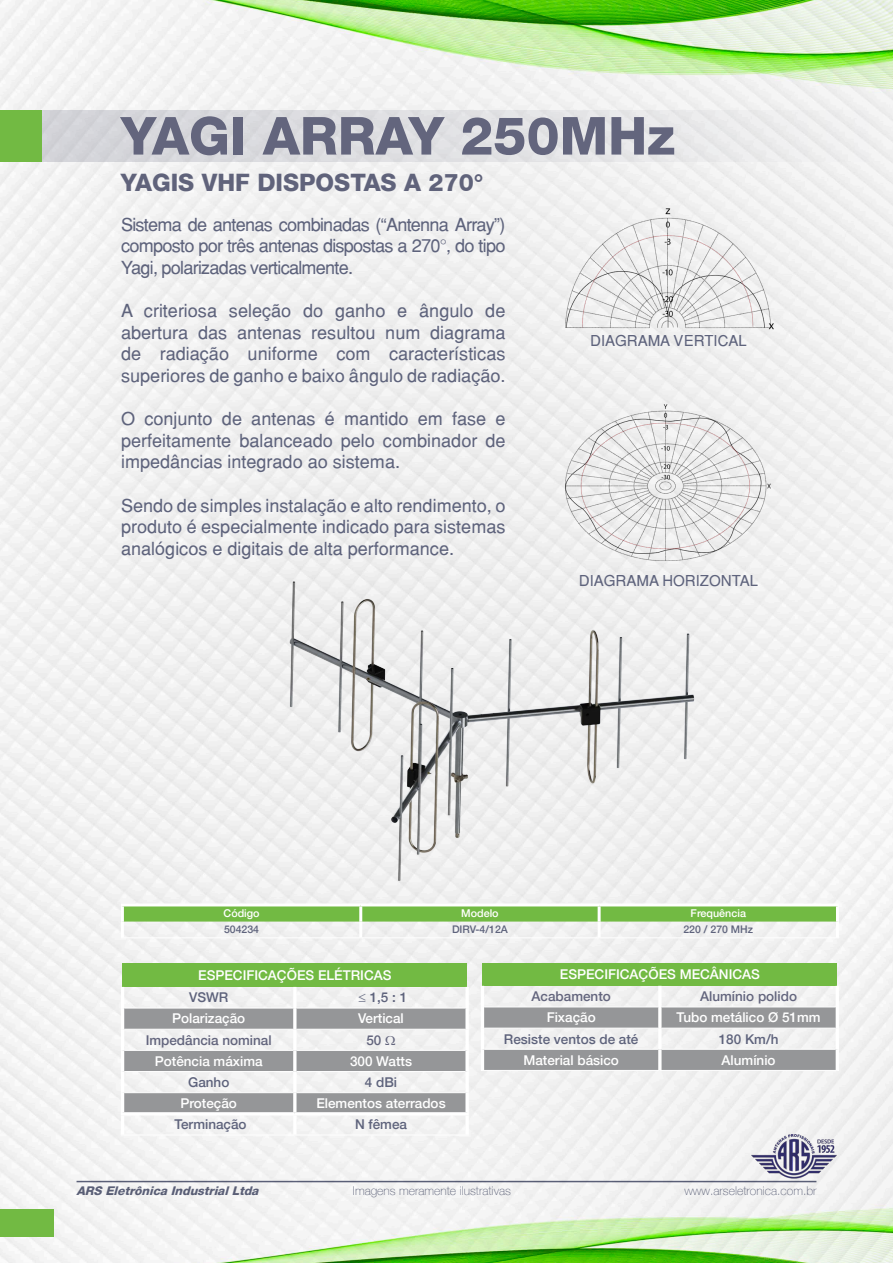
<style>
.page{position:relative;width:893px;height:1263px;background:#fff}
.page>*{position:absolute;margin:0;border:0;box-sizing:border-box;transform-origin:0 0}
.t1{font:800 52.5px "Helvetica 85";color:#63657d}
.t2{font:800 24px "Helvetica 85";color:#60637b}
.t3{font:18px/21.6px "Helvetica";color:#5e637c;text-align:justify}
.t4{font:15px "Helvetica";color:#5e637c}
.t5{font:500 13.5px "Helvetica 65";color:#fff}
.t6{font:500 13.5px "Helvetica 65";color:#5e637c}
.t7{font:500 13.5px "Helvetica 65";color:#63657d}
.t8{font:100 12.15px "Helve Nue";color:#5e637c}
.t9{font:italic 800 12px "Helvetica 85";color:#5e637c}
.t10{font:500 10.8px "Helvetica 65";color:#fff}
.t11{font:500 10.5px "Helvetica 65";color:#5e637c}
.s1{font-family:"Helve Nue";font-weight:100}
</style>
<div class="page">
<img style="left:0;top:0;width:893px;height:1263px">
<div style="left:0;top:110px;width:893px;height:52px;background:linear-gradient(to right,#d0d1d6,#f0f0f0)"></div>
<div style="left:0;top:110px;width:41px;height:52px;background:#72ba43"></div>
<div style="left:0;top:1209px;width:54px;height:27px;background:#72ba43"></div>
<hr style="left:892px;top:110px;width:1px;height:52px;background:#5f6279">
<img style="left:180px;top:564px;width:613px;height:332px">
<div style="left:124px;top:906px;width:712px;height:15px;background:#72ba43"></div>
<hr style="left:121px;top:937px;width:240px;height:1px;background:#fff">
<hr style="left:361px;top:937px;width:238px;height:1px;background:#fff">
<hr style="left:599px;top:937px;width:240px;height:1px;background:#fff">
<hr style="left:121px;top:903px;width:240px;height:3px;background:#fff">
<hr style="left:121px;top:906px;width:3px;height:15px;background:#fff">
<hr style="left:361px;top:903px;width:238px;height:3px;background:#fff">
<hr style="left:359px;top:906px;width:3px;height:15px;background:#fff">
<hr style="left:599px;top:903px;width:240px;height:3px;background:#fff">
<hr style="left:598px;top:906px;width:3px;height:15px;background:#fff">
<hr style="left:836px;top:906px;width:3px;height:15px;background:#fff">
<hr style="left:121px;top:921px;width:3px;height:16px;background:#fff">
<hr style="left:359px;top:921px;width:3px;height:16px;background:#fff">
<hr style="left:598px;top:921px;width:3px;height:16px;background:#fff">
<hr style="left:836px;top:921px;width:3px;height:16px;background:#fff">
<div style="left:482px;top:963px;width:355px;height:23px;background:#72ba43"></div>
<svg style="left:484px;top:1007px;width:352px;height:21px;background:#999a9c"></svg>
<div style="left:484px;top:1050px;width:352px;height:20px;background:#959698"></div>
<hr style="left:484px;top:1006px;width:174px;height:1px;background:#fff">
<hr style="left:662px;top:1006px;width:174px;height:1px;background:#fff">
<hr style="left:484px;top:1028px;width:174px;height:1px;background:#fff">
<hr style="left:662px;top:1028px;width:174px;height:1px;background:#fff">
<hr style="left:484px;top:1049px;width:174px;height:1px;background:#fff">
<hr style="left:662px;top:1049px;width:174px;height:1px;background:#fff">
<hr style="left:481px;top:1070px;width:179px;height:1px;background:#fff">
<hr style="left:660px;top:1070px;width:179px;height:1px;background:#fff">
<hr style="left:481px;top:986px;width:3px;height:21px;background:#fff">
<hr style="left:658px;top:986px;width:4px;height:21px;background:#fff">
<hr style="left:836px;top:986px;width:3px;height:21px;background:#fff">
<hr style="left:481px;top:1007px;width:3px;height:21px;background:#fff">
<svg style="left:658px;top:1007px;width:4px;height:21px"></svg>
<hr style="left:836px;top:1007px;width:3px;height:21px;background:#fff">
<hr style="left:481px;top:1028px;width:3px;height:21px;background:#fff">
<hr style="left:658px;top:1028px;width:4px;height:21px;background:#fff">
<hr style="left:836px;top:1028px;width:3px;height:21px;background:#fff">
<hr style="left:481px;top:1049px;width:3px;height:21px;background:#fff">
<svg style="left:658px;top:1049px;width:4px;height:21px"></svg>
<hr style="left:836px;top:1049px;width:3px;height:21px;background:#fff">
<div style="left:123px;top:963px;width:344px;height:24px;background:#72ba43"></div>
<div style="left:124px;top:1009px;width:341px;height:20px;background:#959698"></div>
<div style="left:124px;top:1051px;width:341px;height:20px;background:#959698"></div>
<div style="left:124px;top:1093px;width:341px;height:19px;background:#959698"></div>
<hr style="left:124px;top:1008px;width:169px;height:1px;background:#fff">
<hr style="left:297px;top:1008px;width:168px;height:1px;background:#fff">
<hr style="left:124px;top:1029px;width:169px;height:1px;background:#fff">
<hr style="left:297px;top:1029px;width:168px;height:1px;background:#fff">
<hr style="left:124px;top:1050px;width:169px;height:1px;background:#fff">
<hr style="left:297px;top:1050px;width:168px;height:1px;background:#fff">
<hr style="left:124px;top:1071px;width:169px;height:1px;background:#fff">
<hr style="left:297px;top:1071px;width:168px;height:1px;background:#fff">
<hr style="left:124px;top:1092px;width:169px;height:1px;background:#fff">
<hr style="left:297px;top:1092px;width:168px;height:1px;background:#fff">
<hr style="left:121px;top:1134px;width:174px;height:1px;background:#fff">
<hr style="left:295px;top:1134px;width:174px;height:1px;background:#fff">
<hr style="left:121px;top:987px;width:3px;height:21px;background:#fff">
<hr style="left:293px;top:987px;width:4px;height:21px;background:#fff">
<hr style="left:465px;top:987px;width:4px;height:21px;background:#fff">
<hr style="left:121px;top:1008px;width:3px;height:21px;background:#fff">
<svg style="left:293px;top:1008px;width:4px;height:21px"></svg>
<svg style="left:465px;top:1008px;width:4px;height:21px"></svg>
<hr style="left:121px;top:1029px;width:3px;height:21px;background:#fff">
<hr style="left:293px;top:1029px;width:4px;height:21px;background:#fff">
<hr style="left:465px;top:1029px;width:4px;height:21px;background:#fff">
<hr style="left:121px;top:1050px;width:3px;height:21px;background:#fff">
<svg style="left:293px;top:1050px;width:4px;height:21px"></svg>
<svg style="left:465px;top:1050px;width:4px;height:21px"></svg>
<hr style="left:121px;top:1071px;width:3px;height:22px;background:#fff">
<hr style="left:293px;top:1071px;width:4px;height:22px;background:#fff">
<hr style="left:465px;top:1071px;width:4px;height:22px;background:#fff">
<hr style="left:121px;top:1093px;width:3px;height:19px;background:#fff">
<svg style="left:293px;top:1093px;width:4px;height:19px"></svg>
<svg style="left:465px;top:1093px;width:4px;height:19px"></svg>
<hr style="left:121px;top:1112px;width:174px;height:3px;background:#fff">
<hr style="left:121px;top:1115px;width:3px;height:19px;background:#fff">
<hr style="left:295px;top:1112px;width:174px;height:3px;background:#fff">
<hr style="left:293px;top:1115px;width:4px;height:19px;background:#fff">
<hr style="left:465px;top:1115px;width:4px;height:19px;background:#fff">
<img style="left:565px;top:403px;width:206px;height:157px">
<img style="left:565px;top:205px;width:208px;height:127px">
<svg style="left:386px;top:1035px;width:9px;height:9px"></svg>
<p class="t1" style="left:121px;top:105px;width:556px">YAGI ARRAY 250MHz</p>
<p class="t2" style="left:121px;top:168px;width:364px">YAGIS VHF DISPOSTAS A 270°</p>
<p class="t3" style="left:121px;top:213px;width:386px">Sistema de antenas combinadas (“Antenna Array”) composto por três antenas dispostas a 270<span class="s1">°</span>, do tipo Yagi, polarizadas verticalmente.</p>
<p class="t3" style="left:121px;top:300px;width:386px">A criteriosa seleção do ganho e ângulo de abertura das antenas resultou num diagrama de radiação uniforme com características superiores de ganho e baixo ângulo de radiação.</p>
<p class="t3" style="left:121px;top:408px;width:386px">O conjunto de antenas é mantido em fase e perfeitamente balanceado pelo combinador de impedâncias integrado ao sistema.</p>
<p class="t3" style="left:121px;top:494px;width:386px">Sendo de simples instalação e alto rendimento, o produto é especialmente indicado para sistemas analógicos e digitais de alta performance.</p>
<p class="t4" style="left:590px;top:331px;width:158px">DIAGRAMA VERTICAL</p>
<p class="t4" style="left:579px;top:572px;width:181px">DIAGRAMA HORIZONTAL</p>
<p class="t10" style="left:224px;top:907px;width:38px">Código</p>
<p class="t10" style="left:461px;top:907px;width:39px">Modelo</p>
<p class="t10" style="left:691px;top:907px;width:57px">Frequência</p>
<p class="t11" style="left:224px;top:923px;width:37px">504234</p>
<p class="t11" style="left:452px;top:923px;width:57px">DIRV-4/12A</p>
<p class="t11" style="left:683px;top:923px;width:71px">220 / 270 MHz</p>
<p class="t5" style="left:560px;top:966px;width:202px">ESPECIFICAÇÕES MECÂNICAS</p>
<p class="t7" style="left:532px;top:988px;width:81px">Acabamento</p>
<p class="t7" style="left:700px;top:988px;width:98px">Alumínio polido</p>
<p class="t5" style="left:547px;top:1009px;width:51px">Fixação</p>
<p class="t5" style="left:677px;top:1009px;width:146px">Tubo metálico Ø 51mm</p>
<p class="t6" style="left:504px;top:1031px;width:136px">Resiste ventos de até</p>
<p class="t6" style="left:719px;top:1031px;width:61px">180 Km/h</p>
<p class="t5" style="left:523px;top:1052px;width:97px">Material básico</p>
<p class="t5" style="left:722px;top:1052px;width:56px">Alumínio</p>
<p class="t5" style="left:198px;top:967px;width:195px">ESPECIFICAÇÕES ELÉTRICAS</p>
<p class="t6" style="left:189px;top:989px;width:41px">VSWR</p>
<p class="t6" style="left:359px;top:989px;width:50px">≤ 1,5 : 1</p>
<p class="t5" style="left:172px;top:1010px;width:75px">Polarização</p>
<p class="t5" style="left:358px;top:1010px;width:47px">Vertical</p>
<p class="t7" style="left:146px;top:1032px;width:128px">Impedância nominal</p>
<p class="t7" style="left:366px;top:1032px;width:17px">50</p>
<p class="t5" style="left:155px;top:1053px;width:109px">Potência máxima</p>
<p class="t5" style="left:350px;top:1053px;width:64px">300 Watts</p>
<p class="t6" style="left:188px;top:1074px;width:43px">Ganho</p>
<p class="t6" style="left:365px;top:1074px;width:34px">4 dBi</p>
<p class="t5" style="left:180px;top:1095px;width:58px">Proteção</p>
<p class="t5" style="left:316px;top:1095px;width:131px">Elementos aterrados</p>
<p class="t6" style="left:175px;top:1116px;width:74px">Terminação</p>
<p class="t6" style="left:355px;top:1116px;width:54px">N fêmea</p>
<p class="t9" style="left:77px;top:1183px;width:187px">ARS Eletrônica IndustrialLtda</p>
<p class="t8" style="left:353px;top:1183px;width:160px">Imagens meramente ilustrativas</p>
<p class="t8" style="left:684px;top:1183px;width:134px">www.arseletronica.com.br</p>
</div>
